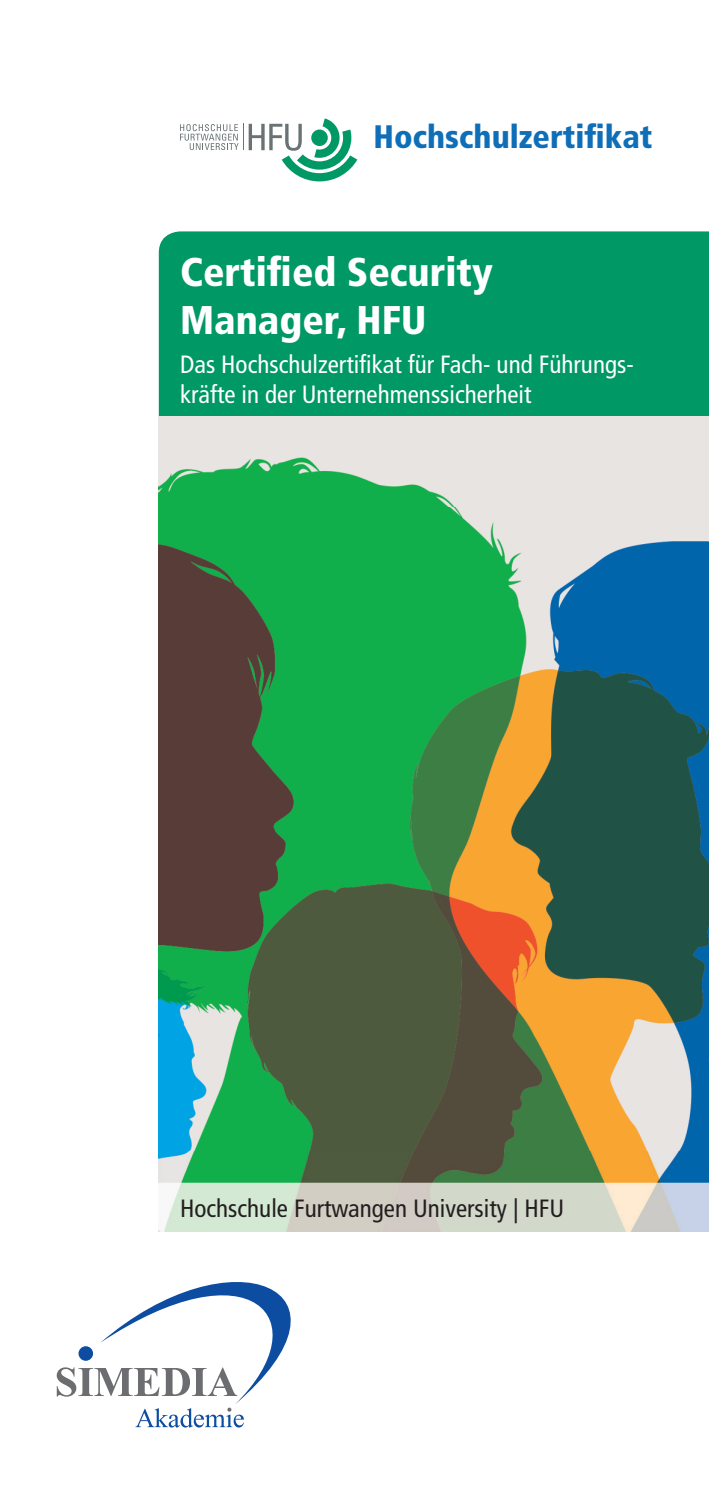
<style>
.page{position:relative;width:709px;height:1489px;background:#fff}
.page>*{position:absolute;margin:0;border:0;box-sizing:border-box;transform-origin:0 0}
.t1{font:900 condensed 40px/48px "Frutiger LT Std";color:#fff}
.t2{font:900 condensed 32.5px "Frutiger LT Std";color:#0f6eb8}
.t3{font:condensed 25px/30px "Frutiger LT Std";color:#fff}
.t4{font:condensed 25px "Frutiger LT Std";color:#231f20}
</style>
<div class="page">
<div style="left:159px;top:231px;width:550px;height:186px;background:#009864"></div>
<img style="left:159px;top:417px;width:550px;height:814px">
<svg style="left:135px;top:1407px;width:109px;height:20px"></svg>
<svg style="left:57px;top:1367px;width:43px;height:29px"></svg>
<div style="left:78px;top:1346px;width:15px;height:14px;background:#0d4da1;border-radius:50%"></div>
<svg style="left:100px;top:1229px;width:271px;height:175px"></svg>
<svg style="left:180px;top:118px;width:177px;height:63px"></svg>
<h2 class="t2" style="left:373px;top:118px;width:280px">Hochschulzertifikat</h2>
<h1 class="t1" style="left:180px;top:248px;width:314px">Certified Security<br>Manager, HFU</h1>
<p class="t3" style="left:180px;top:349px;width:455px">Das Hochschulzertifikat für Fach- und Führungs&shy;kräfte in der Unternehmenssicherheit</p>
<p class="t4" style="left:180px;top:1193px;width:386px">Hochschule Furtwangen University | HFU</p>
</div>
